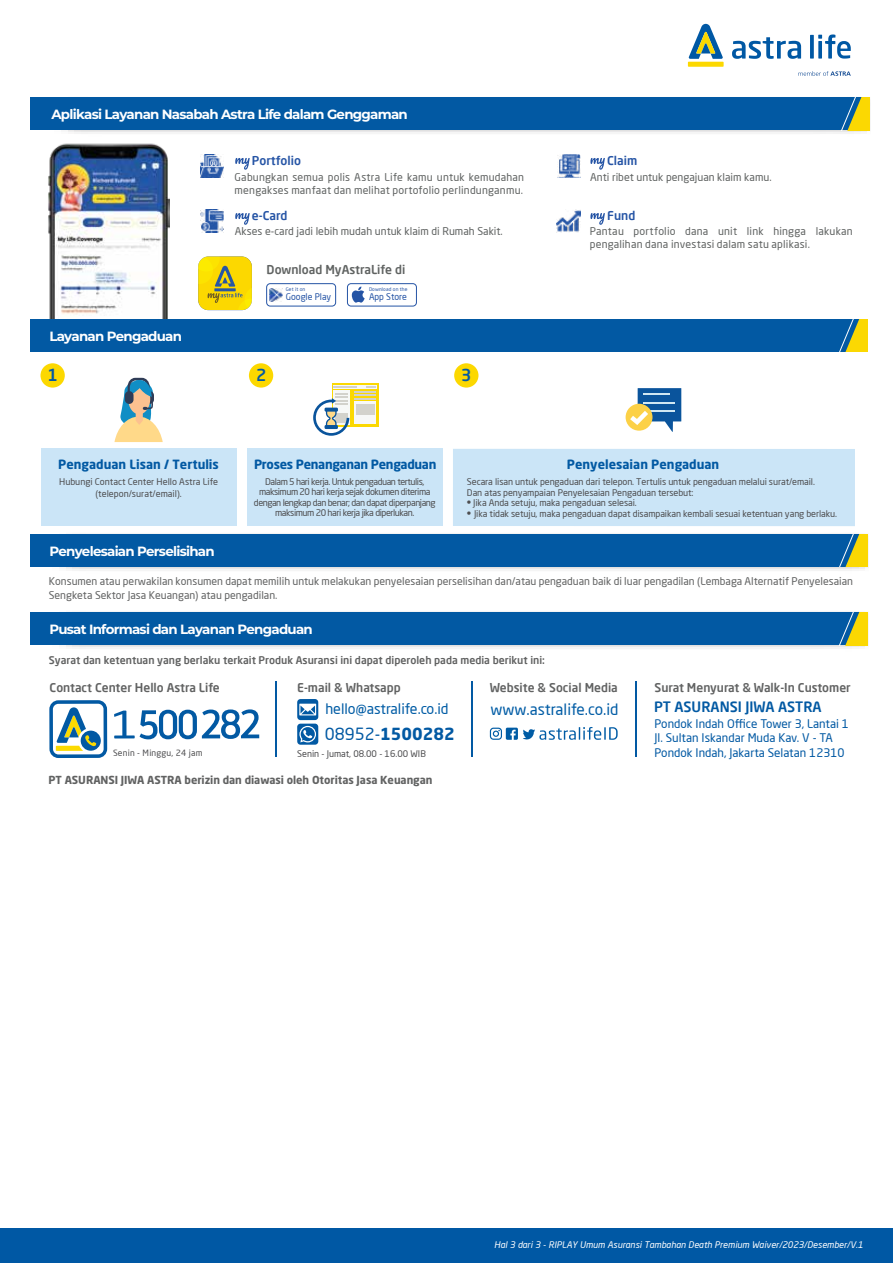
<style>
.page{position:relative;width:893px;height:1263px;background:#fff}
.page>*{position:absolute;margin:0;border:0;box-sizing:border-box;transform-origin:0 0}
.t1{font:700 16.5px "Neo Sans Pro";color:#0259a3}
.t2{font:500 16.35px "Neo Sans Pro";color:#0259a3}
.t3{font:15.45px "Neo Sans Pro";color:#005ca5}
.t4{font:14.25px "Neo Sans Pro";color:#005ca5}
.t5{font:500 14.1px "Neo Sans Pro";color:#0259a3}
.t6{font:700 13.35px "Montserrat";letter-spacing:-.055em;color:#fff}
.t7{font:700 12.6px "Neo Sans Pro";color:#0259a3}
.t8{font:700 12.6px "Neo Sans Pro";letter-spacing:-.025em;color:#0259a3}
.t9{font:500 12.15px "Neo Sans Pro";color:#2554a5}
.t10{font:500 12.15px "Neo Sans Pro";color:#606362}
.t11{font:500 12px "Neo Sans Pro";color:#616262}
.t12{font:11.7px/14.4px "Neo Sans Pro";color:#0259a3}
.t13{font:700 10.95px "Neo Sans Pro";letter-spacing:-.005em;color:#616262}
.t14{font:10.65px/12.8px "Neo Sans Pro";letter-spacing:.015em;color:#606362}
.t15{font:10.5px/13.5px "Neo Sans Pro";color:#616262}
.t16{font:500 10.5px "Neo Sans Pro";color:#616262}
.t17{font:9.15px "Neo Sans Pro";color:#2554a5;scale:.96 1}
.t18{font:9px/12.1px "Neo Sans Pro";letter-spacing:-.01em;color:#4e4e50;text-align:center}
.t19{font:9px/10.6px "Neo Sans Pro";letter-spacing:-.05em;color:#4e4e50;text-align:center}
.t20{font:italic 9px "Neo Sans Pro";color:#fff}
.t21{font:8.55px "Neo Sans Pro";letter-spacing:.025em;color:#4e4e50}
.t22{font:4.95px "Neo Sans Pro";letter-spacing:.02em;color:#2554a5}
.s1{font-size:10.65px}
.s2{font-weight:400}
</style>
<div class="page">
<div style="left:0;top:1228px;width:893px;height:35px;background:#0058a4"></div>
<div style="left:688px;top:62px;width:36px;height:5px;background:#fcd800"></div>
<svg style="left:688px;top:24px;width:35px;height:35px"></svg>
<svg style="left:732px;top:37px;width:69px;height:22px"></svg>
<svg style="left:810px;top:34px;width:41px;height:25px"></svg>
<svg style="left:798px;top:71px;width:53px;height:5px"></svg>
<div style="left:30px;top:319px;width:837px;height:33px;background:#0259a3"></div>
<svg style="left:839px;top:319px;width:28px;height:33px"></svg>
<div style="left:453px;top:449px;width:402px;height:77px;background:#cbe5f7"></div>
<div style="left:247px;top:449px;width:196px;height:77px;background:#cbe5f7"></div>
<svg style="left:114px;top:377px;width:49px;height:65px"></svg>
<svg style="left:332px;top:384px;width:46px;height:43px"></svg>
<hr style="left:333px;top:385px;width:43px;height:4px;background:#f7f8f7">
<div style="left:334px;top:391px;width:16px;height:34px;background:#f7f8f7"></div>
<hr style="left:355px;top:394px;width:21px;height:2px;background:#d3d2cc">
<svg style="left:355px;top:398px;width:21px;height:1px"></svg>
<div style="left:355px;top:402px;width:21px;height:22px;background:#f7f8f7"></div>
<div style="left:356px;top:404px;width:19px;height:10px;background:#d3d2cc"></div>
<hr style="left:334px;top:386px;width:23px;height:2px;background:#d3d2cc">
<svg style="left:355px;top:386px;width:21px;height:6px"></svg>
<svg style="left:313px;top:393px;width:36px;height:43px"></svg>
<svg style="left:625px;top:388px;width:56px;height:44px"></svg>
<div style="left:41px;top:449px;width:196px;height:77px;background:#cbe5f7"></div>
<div style="left:40px;top:363px;width:25px;height:25px;background:#fcd800;border-radius:50%"></div>
<div style="left:249px;top:363px;width:24px;height:25px;background:#fcd800;border-radius:50%"></div>
<div style="left:454px;top:363px;width:24px;height:25px;background:#fcd800;border-radius:50%"></div>
<img style="left:66px;top:533px;width:803px;height:38px">
<div style="left:30px;top:534px;width:837px;height:33px;background:#0259a3"></div>
<svg style="left:839px;top:534px;width:28px;height:33px"></svg>
<img style="left:66px;top:611px;width:803px;height:38px">
<div style="left:30px;top:612px;width:837px;height:33px;background:#0259a3"></div>
<svg style="left:839px;top:612px;width:28px;height:33px"></svg>
<hr style="left:635px;top:681px;width:1px;height:76px;background:#0259a3">
<hr style="left:276px;top:681px;width:1px;height:76px;background:#0259a3">
<hr style="left:471px;top:681px;width:1px;height:76px;background:#0259a3">
<svg style="left:49px;top:700px;width:58px;height:58px"></svg>
<svg style="left:114px;top:709px;width:145px;height:30px"></svg>
<svg style="left:490px;top:727px;width:128px;height:13px"></svg>
<div style="left:297px;top:724px;width:21px;height:21px;background:#0259a3;border-radius:3px"></div>
<svg style="left:299px;top:726px;width:17px;height:16px"></svg>
<svg style="left:297px;top:699px;width:21px;height:21px"></svg>
<svg style="left:299px;top:704px;width:17px;height:11px"></svg>
<img style="left:48px;top:97px;width:823px;height:37px">
<div style="left:30px;top:98px;width:839px;height:32px;background:#0259a3"></div>
<svg style="left:841px;top:98px;width:28px;height:32px"></svg>
<img style="left:557px;top:209px;width:23px;height:24px">
<img style="left:557px;top:154px;width:24px;height:24px">
<img style="left:200px;top:209px;width:24px;height:24px">
<img style="left:200px;top:154px;width:24px;height:24px">
<div style="left:266px;top:283px;width:70px;height:23px;border:1px solid #2554a5;border-radius:4px"></div>
<div style="left:347px;top:283px;width:70px;height:23px;border:1px solid #2554a5;border-radius:4px"></div>
<svg style="left:351px;top:287px;width:14px;height:16px"></svg>
<svg style="left:270px;top:289px;width:13px;height:12px"></svg>
<svg style="left:235px;top:158px;width:15px;height:12px"></svg>
<svg style="left:590px;top:158px;width:15px;height:12px"></svg>
<svg style="left:235px;top:213px;width:15px;height:12px"></svg>
<svg style="left:590px;top:213px;width:15px;height:12px"></svg>
<img style="left:48px;top:143px;width:121px;height:176px">
<svg style="left:198px;top:256px;width:54px;height:54px;background:#e3cc1a"></svg>
<h3 class="t6" style="left:51px;top:105px;width:358px">Aplikasi Layanan Nasabah Astra Life dalam Genggaman</h3>
<h3 class="t9" style="left:252px;top:152px;width:51px">Portfolio</h3>
<h3 class="t9" style="left:607px;top:152px;width:32px">Claim</h3>
<p class="t14" style="left:590px;top:171px;width:183px">Anti ribet untuk pengajuan klaim kamu.</p>
<p class="t14" style="left:235px;top:171px;width:291px">Gabungkan semua polis Astra Life kamu untuk kemudahan mengakses manfaat dan melihat portofolio perlindunganmu.</p>
<p class="t14" style="left:235px;top:225px;width:269px">Akses e-card jadi lebih mudah untuk klaim di Rumah Sakit.</p>
<p class="t14" style="left:590px;top:225px;width:264px">Pantau portfolio dana unit link hingga lakukan pengalihan dana investasi dalam satu aplikasi.</p>
<h3 class="t9" style="left:252px;top:207px;width:37px">e-Card</h3>
<h3 class="t9" style="left:607px;top:207px;width:30px">Fund</h3>
<h3 class="t6" style="left:49px;top:327px;width:134px">Layanan Pengaduan</h3>
<h3 class="t10" style="left:267px;top:261px;width:140px">Download MyAstraLife di</h3>
<p class="t17" style="left:286px;top:291px;width:49px">Google Play</p>
<p class="t22" style="left:286px;top:286px;width:21px">Get it on</p>
<p class="t22" style="left:369px;top:286px;width:40px">Download on the</p>
<p class="t17" style="left:369px;top:291px;width:41px">App Store</p>
<h2 class="t2" style="left:48px;top:365px;width:12px">1</h2>
<h2 class="t2" style="left:256px;top:365px;width:12px">2</h2>
<h2 class="t2" style="left:461px;top:365px;width:12px">3</h2>
<h3 class="t7" style="left:58px;top:456px;width:162px">Pengaduan Lisan / Tertulis</h3>
<h3 class="t8" style="left:254px;top:456px;width:184px">Proses Penanganan Pengaduan</h3>
<h3 class="t7" style="left:567px;top:456px;width:154px">Penyelesaian Pengaduan</h3>
<p class="t18" style="left:59px;top:476px;width:160px">Hubungi Contact Center Hello Astra Life (telepon/surat/email).</p>
<p class="t19" style="left:254px;top:476px;width:183px">Dalam 5 hari kerja. Untuk pengaduan tertulis, maksimum 20 hari kerja sejak dokumen diterima dengan lengkap dan benar; dan dapat diperpanjang maksimum 20 hari kerja jika diperlukan.</p>
<p class="t18" style="left:467px;top:476px;width:350px;line-height:10.6px;text-align:left">Secara lisan untuk pengaduan dari telepon. Tertulis untuk pengaduan melalui surat/email.<br>Dan atas penyampaian Penyelesaian Pengaduan tersebut:</p>
<p class="t18" style="left:467px;top:497px;width:171px"><span class="s1">•</span> Jika Anda setuju, maka pengaduan selesai.</p>
<p class="t18" style="left:467px;top:507px;width:372px"><span class="s1">•</span> Jika tidak setuju, maka pengaduan dapat disampaikan kembali sesuai ketentuan yang berlaku.</p>
<h3 class="t6" style="left:49px;top:541px;width:167px">Penyelesaian Perselisihan</h3>
<p class="t15" style="left:49px;top:574px;width:806px">Konsumen atau perwakilan konsumen dapat memilih untuk melakukan penyelesaian perselisihan dan/atau pengaduan baik di luar pengadilan (Lembaga Alternatif Penyelesaian<br>Sengketa Sektor Jasa Keuangan) atau pengadilan.</p>
<h3 class="t6" style="left:49px;top:620px;width:265px">Pusat Informasi dan Layanan Pengaduan</h3>
<p class="t16" style="left:49px;top:654px;width:498px">Syarat dan ketentuan yang berlaku terkait Produk Asuransi ini dapat diperoleh pada media berikut ini:</p>
<h3 class="t11" style="left:50px;top:680px;width:172px">Contact Center Hello Astra Life</h3>
<p class="t21" style="left:113px;top:748px;width:91px">Senin - Minggu, 24 jam</p>
<h3 class="t11" style="left:297px;top:680px;width:105px">E-mail &amp; Whatsapp</h3>
<h3 class="t4" style="left:325px;top:700px;width:125px">hello@astralife.co.id</h3>
<h1 class="t1" style="left:325px;top:723px;width:132px"><span class="s2">08952-</span>1500282</h1>
<p class="t18" style="left:297px;top:747px;width:130px">Senin - Jumat, 08.00 - 16.00 WIB</p>
<p class="t13" style="left:49px;top:773px;width:385px">PT ASURANSI JIWA ASTRA berizin dan diawasi oleh Otoritas Jasa Keuangan</p>
<h3 class="t11" style="left:490px;top:680px;width:129px">Website &amp; Social Media</h3>
<h3 class="t3" style="left:490px;top:700px;width:130px">www.astralife.co.id</h3>
<h3 class="t11" style="left:655px;top:680px;width:198px">Surat Menyurat &amp; Walk-In Customer</h3>
<p class="t12" style="left:655px;top:716px;width:196px">Pondok Indah Office Tower 3, Lantai 1<br>Jl. Sultan Iskandar Muda Kav. V - TA<br>Pondok Indah, Jakarta Selatan 12310</p>
<h3 class="t5" style="left:654px;top:698px;width:169px">PT ASURANSI JIWA ASTRA</h3>
<p class="t20" style="left:494px;top:1239px;width:370px">Hal 3 dari 3 - RIPLAY Umum Asuransi Tambahan Death Premium Waiver/2023/Desember/V.1</p>
</div>
